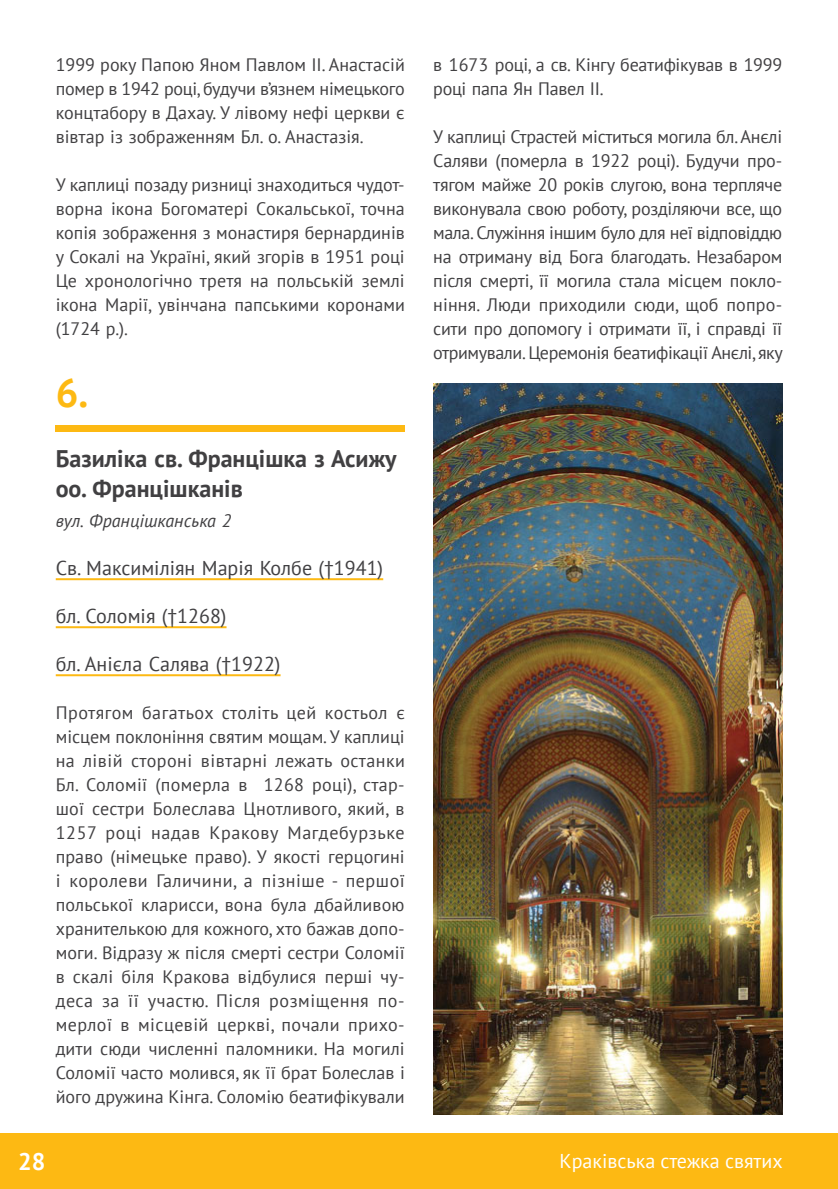
<style>
.page{position:relative;width:838px;height:1189px;background:#fff}
.page>*{position:absolute;margin:0;border:0;box-sizing:border-box;transform-origin:0 0}
.PUNKT_GŁÓWNY{font:700 40px "PT Sans";color:#fdb913}
.PUNKT_GŁÓWNY-2{font:700 24px/30px "PT Sans";color:#414042}
.t1{font:700 24px "PT Sans";color:#fff}
.t2{font:20px "PT Sans";color:#414042}
.t3{font:20px "PT Sans";color:#fff}
.t4{font:18px/24px "PT Sans";color:#414042;text-align:justify}
.PUNKT_GŁÓWNY-3{font:italic 18px "PT Sans";color:#414042}
</style>
<div class="page">
<div style="left:0;top:1133px;width:837px;height:56px;background:#fdb913"></div>
<hr style="left:56px;top:578px;width:327px;height:2px;background:#fdb913">
<hr style="left:56px;top:626px;width:170px;height:2px;background:#fdb913">
<hr style="left:56px;top:674px;width:224px;height:2px;background:#fdb913">
<div style="left:56px;top:425px;width:348px;height:6px;background:#fdb913"></div>
<img style="left:433px;top:383px;width:348px;height:731px">
<p class="t4" style="left:56px;top:52px;width:350px">1999 року Папою Яном Павлом II. Анастасій помер в 1942 році, будучи в’язнем німецького концтабору в Дахау. У лівому нефі церкви є вівтар із зображенням Бл. о. Анастазія.</p>
<p class="t4" style="left:56px;top:172px;width:350px">У каплиці позаду ризниці знаходиться чудот&shy;ворна ікона Богоматері Сокальської, точна копія зображення з монастиря бернардинів у Сокалі на Україні, який згорів в 1951 році Це хронологічно третя на польській землі ікона Марії, увінчана папськими коронами (1724 р.).</p>
<p class="PUNKT_GŁÓWNY" style="left:56px;top:366px;width:34px">6.</p>
<p class="PUNKT_GŁÓWNY-2" style="left:56px;top:443px;width:342px">Базиліка св. Францішка з Асижу оо. Францішканів</p>
<p class="PUNKT_GŁÓWNY-3" style="left:56px;top:509px;width:177px">вул. Францішканська 2</p>
<p class="t2" style="left:56px;top:555px;width:329px">Св. Максиміліян Марія Колбе (†1941)</p>
<p class="t2" style="left:56px;top:603px;width:172px">бл. Соломія (†1268)</p>
<p class="t2" style="left:56px;top:651px;width:226px">бл. Анієла Салява (†1922)</p>
<p class="t4" style="left:56px;top:700px;width:350px">Протягом багатьох століть цей костьол є місцем поклоніння святим мощам. У каплиці на лівій стороні вівтарні лежать останки Бл. Соломії (померла в 1268 році), стар&shy;шої сестри Болеслава Цнотливого, який, в 1257 році надав Кракову Магдебурзьке право (німецьке право). У якості герцогині і королеви Галичини, а пізніше - першої польської кларисси, вона була дбайливою хранителькою для кожного, хто бажав допо&shy;моги. Відразу ж після смерті сестри Соломії в скалі біля Кракова відбулися перші чу&shy;деса за її участю. Після розміщення по&shy;мерлої в місцевій церкві, почали прихо&shy;дити сюди численні паломники. На могилі Соломії часто молився, як її брат Болеслав і його дружина Кінга. Соломію беатифікували</p>
<h2 class="t1" style="left:18px;top:1145px;width:29px">28</h2>
<p class="t4" style="left:433px;top:52px;width:350px">в 1673 році, а св. Кінгу беатифікував в 1999 році папа Ян Павел II.</p>
<p class="t4" style="left:433px;top:124px;width:351px">У каплиці Страстей міститься могила бл. Анєлі Саляви (померла в 1922 році). Будучи про&shy;тягом майже 20 років слугою, вона терпляче виконувала свою роботу, розділяючи все, що мала. Служіння іншим було для неї відповіддю на отриману від Бога благодать. Незабаром після смерті, її могила стала місцем покло&shy;ніння. Люди приходили сюди, щоб попро&shy;сити про допомогу і отримати її, і справді її отримували. Церемонія беатифікації Анєлі, яку</p>
<p class="t3" style="left:559px;top:1148px;width:224px">Краківська стежка святих</p>
</div>
